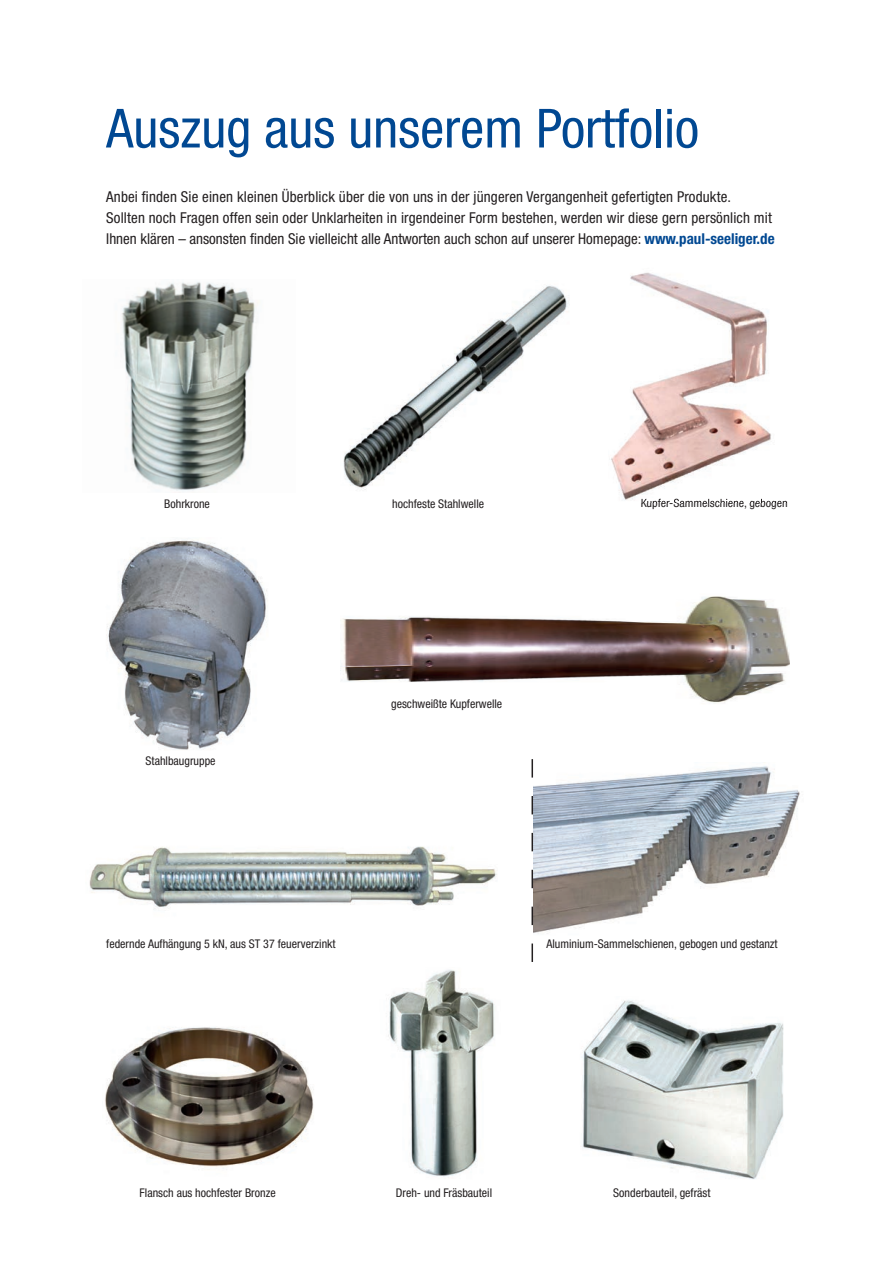
<style>
.page{position:relative;width:893px;height:1263px;background:#fff}
.page>*{position:absolute;margin:0;border:0;box-sizing:border-box;transform-origin:0 0}
.t1{font:condensed 54px "Helvetica Neue LT";color:#014892}
.t2{font:condensed 15px/21px "Helvetica Neue LT";letter-spacing:.01em;color:#231f20}
.t3{font:condensed 12px "Helvetica Neue LT";color:#231f20}
.s1{font-weight:700;color:#014892}
</style>
<div class="page">
<img style="left:533px;top:762px;width:267px;height:171px">
<img style="left:121px;top:282px;width:138px;height:209px">
<img style="left:107px;top:540px;width:160px;height:210px">
<img style="left:89px;top:846px;width:408px;height:63px">
<img style="left:105px;top:1027px;width:209px;height:142px">
<img style="left:343px;top:285px;width:226px;height:205px">
<img style="left:581px;top:1000px;width:202px;height:179px">
<img style="left:341px;top:596px;width:449px;height:107px">
<img style="left:388px;top:970px;width:107px;height:207px">
<svg style="left:531px;top:759px;width:2px;height:203px"></svg>
<img style="left:611px;top:272px;width:160px;height:228px">
<img style="left:641px;top:499px;width:146px;height:4px">
<h1 class="t1" style="left:106px;top:97px;width:594px">Auszug aus unserem Portfolio</h1>
<p class="t2" style="left:106px;top:186px;width:670px">Anbei finden Sie einen kleinen Überblick über die von uns in der jüngeren Vergangenheit gefertigten Produkte.<br>Sollten noch Fragen offen sein oder Unklarheiten in irgendeiner Form bestehen, werden wir diese gern persönlich mit<br>Ihnen klären – ansonsten finden Sie vielleicht alle Antworten auch schon auf unserer Homepage: <span class="s1">www.paul-seeliger.de</span></p>
<p class="t3" style="left:164px;top:497px;width:47px">Bohrkrone</p>
<p class="t3" style="left:392px;top:497px;width:94px">hochfeste Stahlwelle</p>
<p class="t3" style="left:641px;top:496px;width:148px">Kupfer-Sammelschiene, gebogen</p>
<p class="t3" style="left:146px;top:754px;width:71px">Stahlbaugruppe</p>
<p class="t3" style="left:391px;top:696px;width:113px">geschweißte Kupferwelle</p>
<p class="t3" style="left:106px;top:937px;width:231px">federnde Aufhängung 5 kN, aus ST 37 feuerverzinkt</p>
<p class="t3" style="left:546px;top:937px;width:233px">Aluminium-Sammelschienen, gebogen und gestanzt</p>
<p class="t3" style="left:140px;top:1186px;width:138px">Flansch aus hochfester Bronze</p>
<p class="t3" style="left:396px;top:1186px;width:98px">Dreh- und Fräsbauteil</p>
<p class="t3" style="left:613px;top:1186px;width:99px">Sonderbauteil, gefräst</p>
</div>
